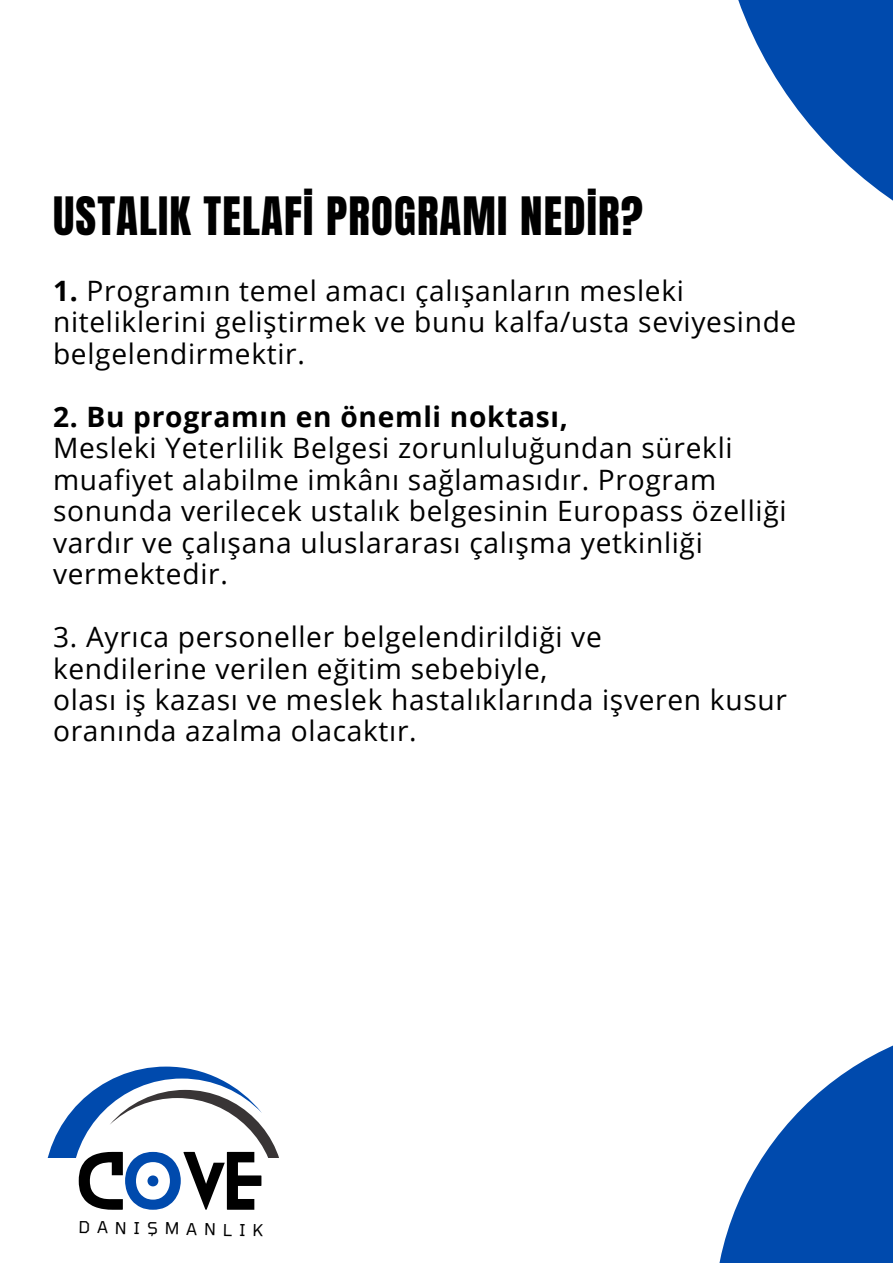
<style>
.page{position:relative;width:893px;height:1264px;background:#fff}
.page>*{position:absolute;margin:0;border:0;box-sizing:border-box;transform-origin:0 0}
.t1{font:72.3px "Blanka";color:#000}
.t2{font:45px "Anton";letter-spacing:.025em;color:#000}
.t3{font:28.05px/31.5px "Open Sans";letter-spacing:.025em;color:#000}
.t4{font:700 28.05px "Open Sans";letter-spacing:.025em;color:#000}
.t5{font:16.35px "Tomorrow";color:#000}
.s1{font-weight:700}
.s2{color:#004aad}
</style>
<div class="page">
<svg style="left:719px;top:1046px;width:173px;height:216px;fill:#004aad"></svg>
<svg style="left:738px;top:0;width:154px;height:200px;fill:#004aad"></svg>
<svg style="left:48px;top:1066px;width:231px;height:91px"></svg>
<p class="t2" style="left:53px;top:184px;width:591px">USTALIK TELAFİ PROGRAMI NEDİR?</p>
<p class="t3" style="left:53px;top:274px;width:744px"><span class="s1">1.</span> Programın temel amacı çalışanların mesleki niteliklerini geliştirmek ve bunu kalfa/usta seviyesinde belgelendirmektir.</p>
<p class="t4" style="left:53px;top:396px;width:516px">2. Bu programın en önemli noktası,</p>
<p class="t3" style="left:53px;top:431px;width:735px">Mesleki Yeterlilik Belgesi zorunluluğundan sürekli muafiyet alabilme imkânı sağlamasıdır. Program sonunda verilecek ustalık belgesinin Europass özelliği vardır ve çalışana uluslararası çalışma yetkinliği</p>
<p class="t3" style="left:53px;top:557px;width:176px">vermektedir.</p>
<p class="t3" style="left:53px;top:620px;width:550px">3. Ayrıca personeller belgelendirildiği ve</p>
<p class="t3" style="left:53px;top:652px;width:496px">kendilerine verilen eğitim sebebiyle,</p>
<p class="t3" style="left:53px;top:683px;width:735px">olası iş kazası ve meslek hastalıklarında işveren kusur oranında azalma olacaktır.</p>
<p class="t1" style="left:79px;top:1130px;width:186px">C<span class="s2">O</span>VE</p>
<p class="t5" style="left:79px;top:1216px;width:186px;rotate:1deg">DANIŞMANLIK</p>
</div>
